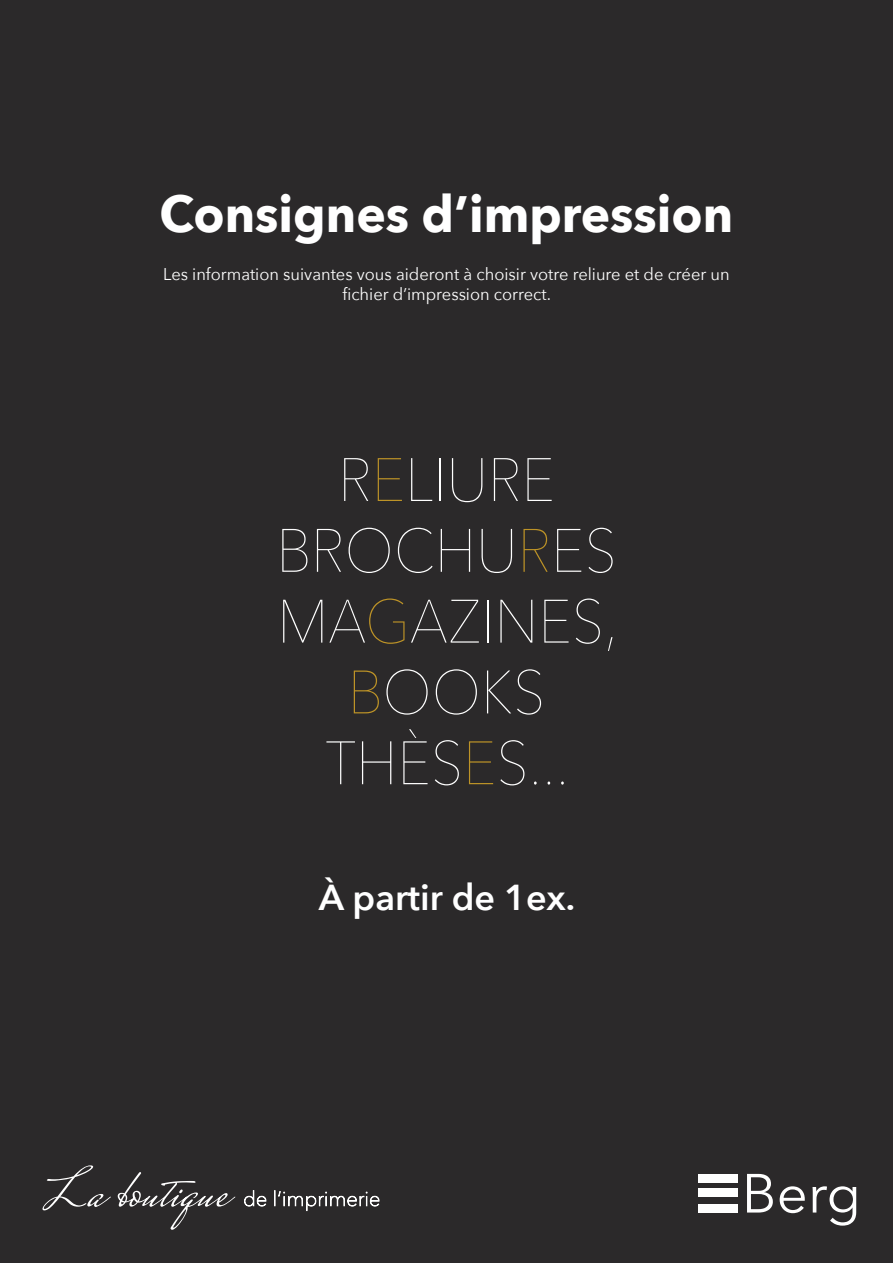
<style>
.page{position:relative;width:893px;height:1263px;background:#2b292a}
.page>*{position:absolute;margin:0;border:0;box-sizing:border-box;transform-origin:0 0}
.t1{font:200 60.6px/70.8px "Avenir Next";color:#fff;text-align:center;scale:.93 1}
.t2{font:700 51px "Avenir Next";color:#fff}
.t3{font:600 36px "Avenir Next";color:#fff}
.t4{font:16.95px/19.8px "Avenir Next";color:#fff;text-align:center}
.s1{color:#bd9327}
</style>
<div class="page">
<svg style="left:747px;top:1174px;width:26px;height:38px"></svg>
<svg style="left:780px;top:1186px;width:25px;height:27px"></svg>
<svg style="left:812px;top:1186px;width:44px;height:39px"></svg>
<div style="left:698px;top:1174px;width:40px;height:8px;background:#fff"></div>
<div style="left:698px;top:1188px;width:40px;height:9px;background:#fff"></div>
<div style="left:698px;top:1204px;width:40px;height:8px;background:#fff"></div>
<svg style="left:43px;top:1165px;width:192px;height:65px"></svg>
<svg style="left:244px;top:1190px;width:135px;height:21px"></svg>
<h2 class="t2" style="left:160px;top:170px;width:575px">Consignes d’impression</h2>
<p class="t4" style="left:163px;top:264px;width:568px">Les information suivantes vous aideront à choisir votre reliure et de créer un fichier d’impression correct.</p>
<h1 class="t1" style="left:276px;top:441px;width:368px">R<span class="s1">E</span>LIURE<br>BROCHU<span class="s1">R</span>ES<br>MA<span class="s1">G</span>AZINES,<br><span class="s1">B</span>OOKS<br>THÈS<span class="s1">E</span>S...</h1>
<h3 class="t3" style="left:319px;top:866px;width:258px">À partir de 1ex.</h3>
</div>
